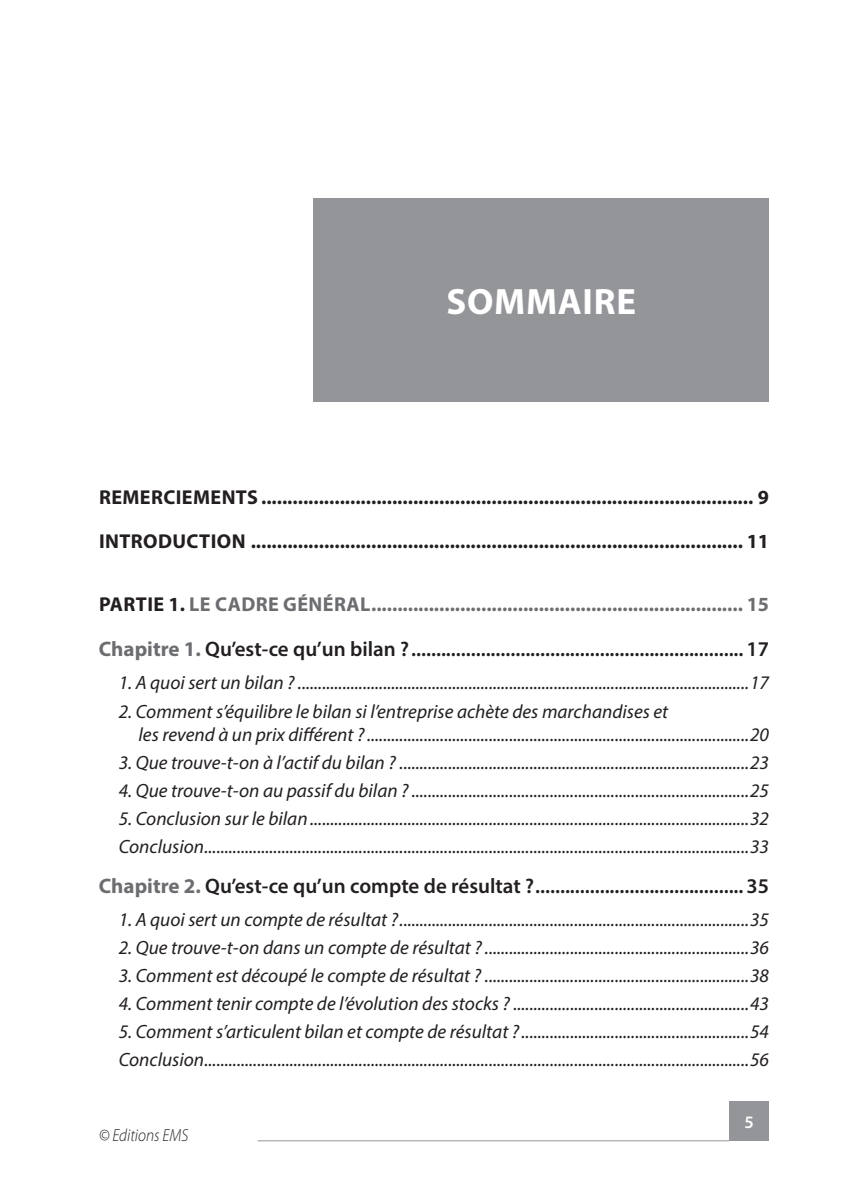
<style>
.page{position:relative;width:843px;height:1190px;background:#fff}
.page>*{position:absolute;margin:0;border:0;box-sizing:border-box;transform-origin:0 0}
.t1{font:700 36.75px "Myriad Pro";letter-spacing:.02em;color:#fff}
.t2{font:600 21px "Myriad Pro";color:#231f20}
.t3{font:700 20.12px/43.9px "Myriad Pro";letter-spacing:.02em;color:#231f20}
.t4{font:700 20.12px "Myriad Pro";letter-spacing:.02em;color:#6c6d70}
.t5{font:italic 19.25px/28px "Myriad Pro";color:#231f20}
.t6{font:italic 300 17.5px "Myriad Pro";color:#231f20;scale:.9 1}
.t7{font:600 17.5px "Myriad Pro";color:#fff}
.s1{color:#231f20}
.s2{font-weight:700;color:#6c6d70}
</style>
<div class="page">
<div style="left:729px;top:1101px;width:39px;height:39px;background:#939598"></div>
<hr style="left:257px;top:1140px;width:472px;height:1px;background:#939598">
<div style="left:313px;top:198px;width:455px;height:203px;background:#939598"></div>
<h1 class="t1" style="left:446px;top:277px;width:191px">SOMMAIRE</h1>
<p class="t3" style="left:99px;top:474px;width:671px">REMERCIEMENTS .............................................................................................. 9<br>INTRODUCTION .............................................................................................. 11</p>
<p class="t4" style="left:99px;top:591px;width:671px"><span class="s1">PARTIE 1.</span> LE CADRE GÉNÉRAL....................................................................... 15</p>
<p class="t2" style="left:99px;top:636px;width:671px"><span class="s2">Chapitre 1.</span> Qu’est-ce qu’un bilan ?................................................................... 17</p>
<p class="t5" style="left:119px;top:669px;width:651px">1. A quoi sert un bilan ? ...............................................................................................................17</p>
<p class="t5" style="left:138px;top:699px;width:631px;line-height:23.1px;text-indent:-20px">2. Comment s’équilibre le bilan si l’entreprise achète des marchandises et<br>les revend à un prix différent ?..............................................................................................20</p>
<p class="t5" style="left:119px;top:748px;width:651px">3. Que trouve-t-on à l’actif du bilan ? ......................................................................................23</p>
<p class="t5" style="left:119px;top:776px;width:651px">4. Que trouve-t-on au passif du bilan ? ...................................................................................25</p>
<p class="t5" style="left:119px;top:804px;width:651px">5. Conclusion sur le bilan............................................................................................................32<br>Conclusion......................................................................................................................................33</p>
<p class="t2" style="left:99px;top:872px;width:671px"><span class="s2">Chapitre 2.</span> Qu’est-ce qu’un compte de résultat ?.......................................... 35</p>
<p class="t5" style="left:119px;top:905px;width:651px">1. A quoi sert un compte de résultat ?......................................................................................35</p>
<p class="t5" style="left:119px;top:933px;width:651px">2. Que trouve-t-on dans un compte de résultat ? .................................................................36</p>
<p class="t5" style="left:119px;top:961px;width:651px">3. Comment est découpé le compte de résultat ? .................................................................38</p>
<p class="t5" style="left:119px;top:989px;width:651px">4. Comment tenir compte de l’évolution des stocks ? ..........................................................43</p>
<p class="t5" style="left:119px;top:1017px;width:651px">5. Comment s’articulent bilan et compte de résultat ?........................................................54<br>Conclusion......................................................................................................................................56</p>
<p class="t6" style="left:99px;top:1125px;width:101px">© Editions EMS</p>
<p class="t7" style="left:744px;top:1110px;width:11px">5</p>
</div>
